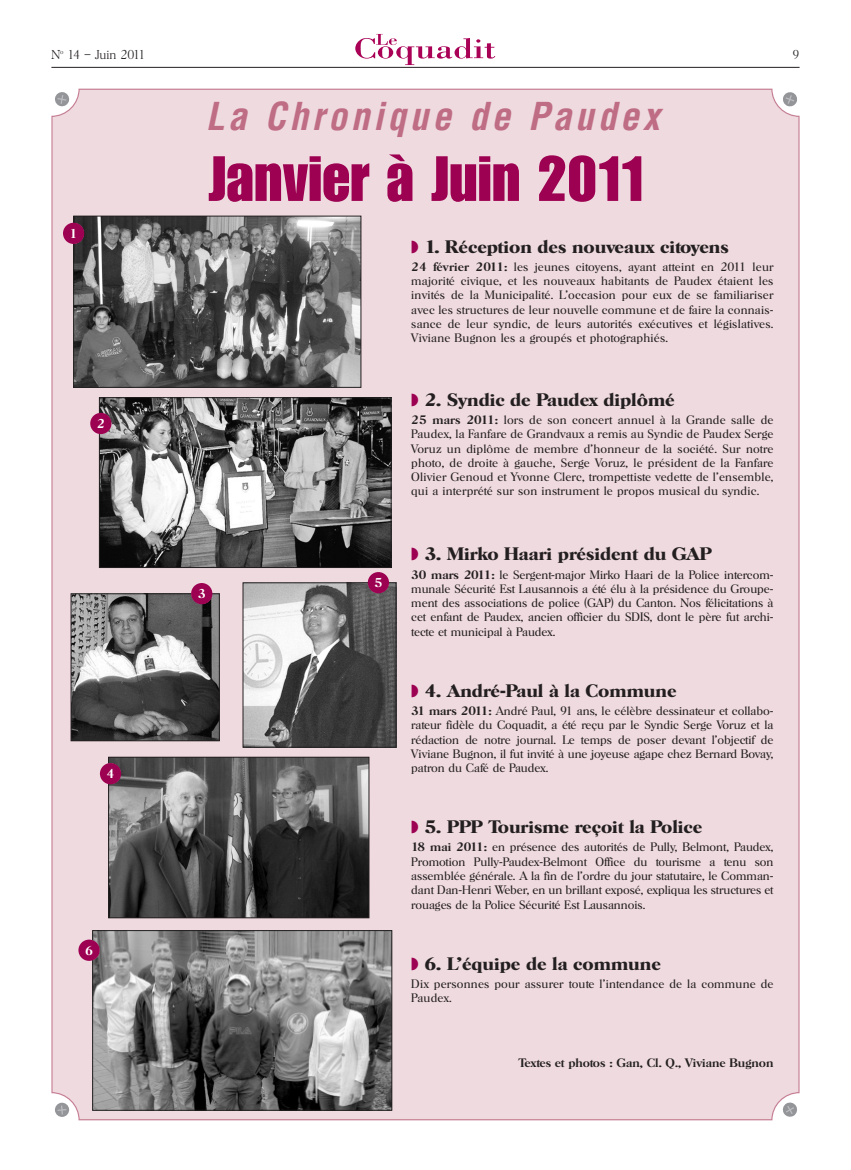
<style>
.page{position:relative;width:851px;height:1170px;background:#fff}
.page>*{position:absolute;margin:0;border:0;box-sizing:border-box;transform-origin:0 0}
.t1{font:62.5px "Impact";color:#9d0151}
.t2{font:italic 700 condensed 37.5px "Helvetica";letter-spacing:.1em;color:#bf6c85}
.t3{font:600 17.5px "Horsham";color:#231f20}
.t4{font:200 12.5px "Horsham";color:#231f20}
.t5{font:500 12.5px "Horsham";color:#fff}
.t6{font:300 11.88px/14.2px "Horsham";color:#231f20;text-align:justify}
.t7{font:500 11.88px "Horsham";color:#231f20}
.s1{color:#9d0151}
.s2{font-weight:500}
</style>
<div class="page">
<hr style="left:51px;top:67px;width:748px;height:1px;background:#231f20">
<svg style="left:355px;top:34px;width:140px;height:31px"></svg>
<div style="left:51px;top:89px;width:748px;height:1031px;background:#efdadf"></div>
<svg style="left:54px;top:91px;width:16px;height:16px"></svg>
<svg style="left:781px;top:91px;width:16px;height:16px"></svg>
<svg style="left:55px;top:1102px;width:14px;height:15px"></svg>
<svg style="left:781px;top:1101px;width:17px;height:16px"></svg>
<img style="left:75px;top:218px;width:284px;height:167px">
<div style="left:73px;top:216px;width:288px;height:171px;border:1px solid #231f20"></div>
<div style="left:63px;top:223px;width:21px;height:21px;background:#9d0151;border-radius:50%"></div>
<img style="left:101px;top:399px;width:288px;height:166px">
<div style="left:99px;top:397px;width:292px;height:170px;border:1px solid #231f20"></div>
<div style="left:91px;top:413px;width:20px;height:20px;background:#98195a;border-radius:50%"></div>
<div style="left:90px;top:413px;width:21px;height:21px;background:#9d0151;border-radius:50%"></div>
<img style="left:73px;top:595px;width:144px;height:143px">
<div style="left:71px;top:593px;width:148px;height:147px;border:1px solid #231f20"></div>
<div style="left:191px;top:583px;width:21px;height:21px;background:#9d0151;border-radius:50%"></div>
<img style="left:110px;top:759px;width:257px;height:156px">
<div style="left:108px;top:757px;width:261px;height:160px;border:1px solid #231f20"></div>
<div style="left:100px;top:763px;width:21px;height:21px;background:#9d0151;border-radius:50%"></div>
<img style="left:245px;top:584px;width:149px;height:161px">
<div style="left:243px;top:582px;width:153px;height:165px;border:1px solid #231f20"></div>
<div style="left:368px;top:572px;width:21px;height:21px;background:#9d0151;border-radius:50%"></div>
<img style="left:94px;top:932px;width:296px;height:176px">
<div style="left:92px;top:930px;width:300px;height:180px;border:1px solid #231f20"></div>
<div style="left:78px;top:939px;width:22px;height:21px;background:#9d0151;border-radius:50%"></div>
<p class="t4" style="left:51px;top:47px;width:95px">N<sup>o</sup> 14 – Juin 2011</p>
<p class="t4" style="left:792px;top:47px;width:8px">9</p>
<p class="t5" style="left:70px;top:226px;width:10px">1</p>
<p class="t5" style="left:97px;top:416px;width:10px">2</p>
<p class="t5" style="left:106px;top:766px;width:10px">4</p>
<p class="t5" style="left:85px;top:942px;width:10px">6</p>
<h2 class="t2" style="left:206px;top:95px;width:455px">La Chronique de Paudex</h2>
<h1 class="t1" style="left:207px;top:156px;width:437px">Janvier à Juin 2011</h1>
<h3 class="t3" style="left:411px;top:236px;width:319px"><span class="s1">◗</span> 1. Réception des nouveaux citoyens</h3>
<p class="t6" style="left:411px;top:259px;width:363px"><span class="s2">24 février 2011:</span> les jeunes citoyens, ayant atteint en 2011 leur majorité civique, et les nouveaux habitants de Paudex étaient les invités de la Municipalité. L’occasion pour eux de se familiariser avec les structures de leur nouvelle commune et de faire la connais&shy;sance de leur syndic, de leurs autorités exécutives et législatives.<br>Viviane Bugnon les a groupés et photographiés.</p>
<p class="t5" style="left:198px;top:586px;width:10px">3</p>
<p class="t5" style="left:374px;top:575px;width:10px">5</p>
<h3 class="t3" style="left:411px;top:389px;width:265px"><span class="s1">◗</span> 2. Syndic de Paudex diplômé</h3>
<p class="t6" style="left:411px;top:413px;width:363px"><span class="s2">25 mars 2011:</span> lors de son concert annuel à la Grande salle de Paudex, la Fanfare de Grandvaux a remis au Syndic de Paudex Serge Voruz un diplôme de membre d’honneur de la société. Sur notre photo, de droite à gauche, Serge Voruz, le président de la Fanfare Olivier Genoud et Yvonne Clerc, trompettiste vedette de l’ensemble, qui a interprété sur son instrument le propos musical du syndic.</p>
<h3 class="t3" style="left:411px;top:544px;width:302px"><span class="s1">◗</span> 3. Mirko Haari président du GAP</h3>
<p class="t6" style="left:411px;top:567px;width:363px"><span class="s2">30 mars 2011:</span> le Sergent-major Mirko Haari de la Police intercom&shy;munale Sécurité Est Lausannois a été élu à la présidence du Groupe&shy;ment des associations de police (GAP) du Canton. Nos félicitations à cet enfant de Paudex, ancien officier du SDIS, dont le père fut archi&shy;tecte et municipal à Paudex.</p>
<h3 class="t3" style="left:411px;top:680px;width:267px"><span class="s1">◗</span> 4. André-Paul à la Commune</h3>
<p class="t6" style="left:411px;top:703px;width:363px"><span class="s2">31 mars 2011:</span> André Paul, 91 ans, le célèbre dessinateur et collabo&shy;rateur fidèle du Coquadit, a été reçu par le Syndic Serge Voruz et la rédaction de notre journal. Le temps de poser devant l’objectif de Viviane Bugnon, il fut invité à une joyeuse agape chez Bernard Bovay, patron du Café de Paudex.</p>
<h3 class="t3" style="left:411px;top:816px;width:292px"><span class="s1">◗</span> 5. PPP Tourisme reçoit la Police</h3>
<p class="t6" style="left:411px;top:840px;width:363px"><span class="s2">18 mai 2011:</span> en présence des autorités de Pully, Belmont, Paudex, Promotion Pully-Paudex-Belmont Office du tourisme a tenu son assemblée générale. A la fin de l’ordre du jour statutaire, le Comman&shy;dant Dan-Henri Weber, en un brillant exposé, expliqua les structures et rouages de la Police Sécurité Est Lausannois.</p>
<h3 class="t3" style="left:411px;top:953px;width:251px"><span class="s1">◗</span> 6. L’équipe de la commune</h3>
<p class="t6" style="left:411px;top:976px;width:363px">Dix personnes pour assurer toute l’intendance de la commune de<br>Paudex.</p>
<p class="t7" style="left:518px;top:1055px;width:256px">Textes et photos : Gan, Cl. Q., Viviane Bugnon</p>
</div>
